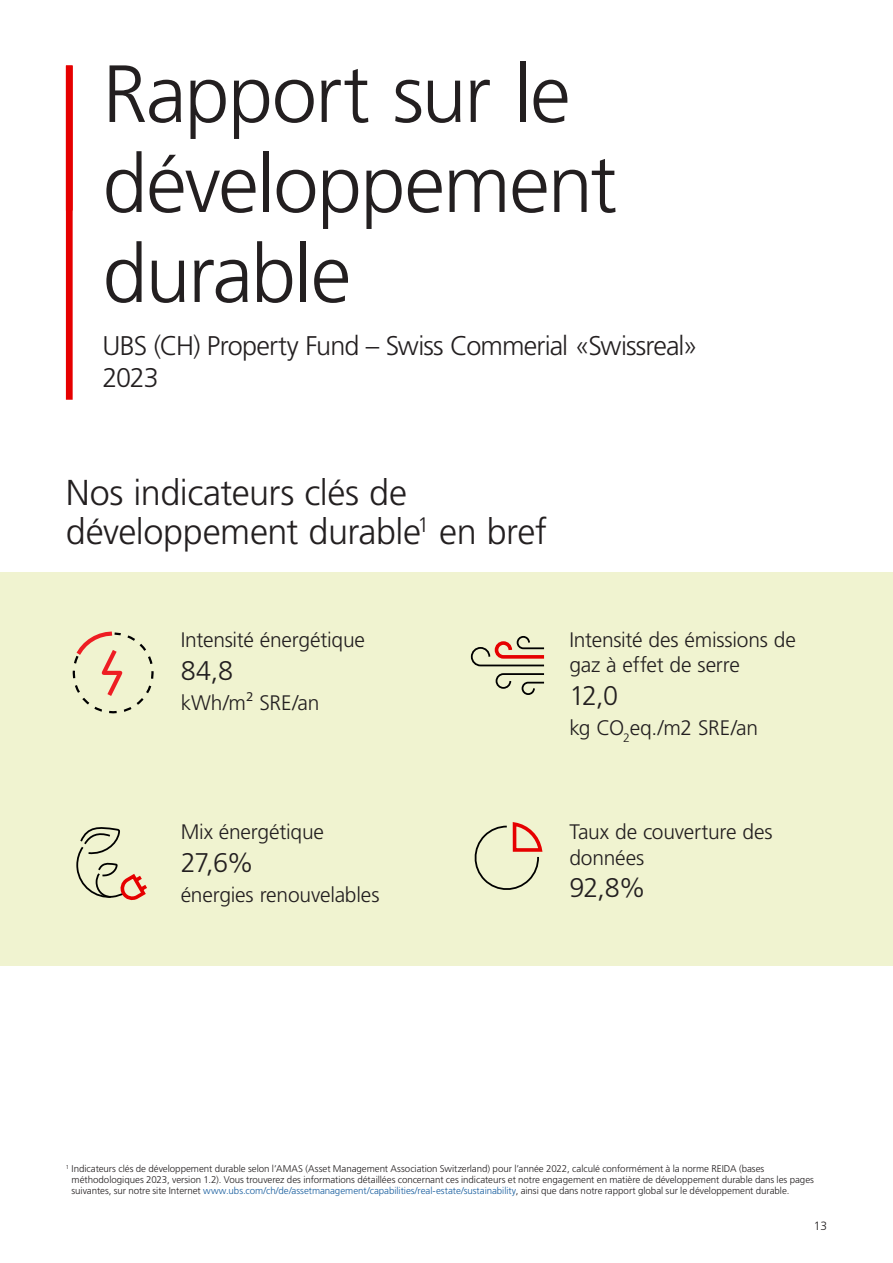
<style>
.page{position:relative;width:893px;height:1263px;background:#fff}
.page>*{position:absolute;margin:0;border:0;box-sizing:border-box;transform-origin:0 0}
.t1{font:300 81px/90px "Frutiger LT Std";letter-spacing:-.02em;color:#231f20}
.t2{font:300 36px/39px "Frutiger LT Std";letter-spacing:-.015em;color:#231f20}
.t3{font:300 27px/32.4px "Frutiger LT Std";letter-spacing:-.035em;color:#231f20}
.t4{font:300 21px/25.2px "Frutiger LT Std";letter-spacing:-.01em;color:#231f20}
.t5{font:300 12px "Frutiger LT Std";color:#231f20}
.t6{font:300 9.75px/11.2px "Frutiger LT Std";letter-spacing:-.005em;color:#231f20}
.s1{color:#175d9e}
</style>
<div class="page">
<div style="left:0;top:572px;width:893px;height:393px;background:#f0f3d0"></div>
<div style="left:66px;top:65px;width:7px;height:335px;background:#e60000"></div>
<svg style="left:76px;top:827px;width:71px;height:73px"></svg>
<svg style="left:471px;top:636px;width:74px;height:59px"></svg>
<svg style="left:474px;top:822px;width:68px;height:68px"></svg>
<svg style="left:72px;top:631px;width:82px;height:83px"></svg>
<h1 class="t1" style="left:102px;top:50px;width:516px">Rapport sur le développement durable</h1>
<h3 class="t3" style="left:102px;top:329px;width:597px">UBS (CH) Property Fund – Swiss Commerial «Swissreal»<br>2023</h3>
<h2 class="t2" style="left:66px;top:474px;width:483px">Nos indicateurs clés de développement durable<sup>1</sup> en bref</h2>
<h3 class="t4" style="left:181px;top:628px;width:186px">Intensité énergétique</h3>
<h3 class="t3" style="left:181px;top:654px;width:54px">84,8</h3>
<h3 class="t4" style="left:181px;top:690px;width:140px">kWh/m² SRE/an</h3>
<h3 class="t4" style="left:569px;top:628px;width:228px">Intensité des émissions de gaz à effet de serre</h3>
<h3 class="t3" style="left:569px;top:680px;width:50px">12,0</h3>
<h3 class="t4" style="left:569px;top:715px;width:190px">kg CO<sub>2</sub>eq./m2 SRE/an</h3>
<h3 class="t4" style="left:181px;top:820px;width:145px">Mix énergétique</h3>
<h3 class="t3" style="left:181px;top:847px;width:75px">27,6%</h3>
<h3 class="t4" style="left:181px;top:882px;width:200px">énergies renouvelables</h3>
<h3 class="t4" style="left:569px;top:820px;width:205px">Taux de couverture des données</h3>
<h3 class="t3" style="left:569px;top:872px;width:78px">92,8%</h3>
<p class="t6" style="left:72px;top:1163px;width:744px;text-indent:-6px"><sup>1</sup> Indicateurs clés de développement durable selon l’AMAS (Asset Management Association Switzerland) pour l’année 2022, calculé conformément à la norme REIDA (bases méthodologiques 2023, version 1.2). Vous trouverez des informations détaillées concernant ces indicateurs et notre engagement en matière de développement durable dans les pages suivantes, sur notre site Internet <span class="s1">www.ubs.com/ch/de/assetmanagement/capabilities/real-estate/sustainability</span>, ainsi que dans notre rapport global sur le développement durable.</p>
<p class="t5" style="left:814px;top:1219px;width:15px">13</p>
</div>
